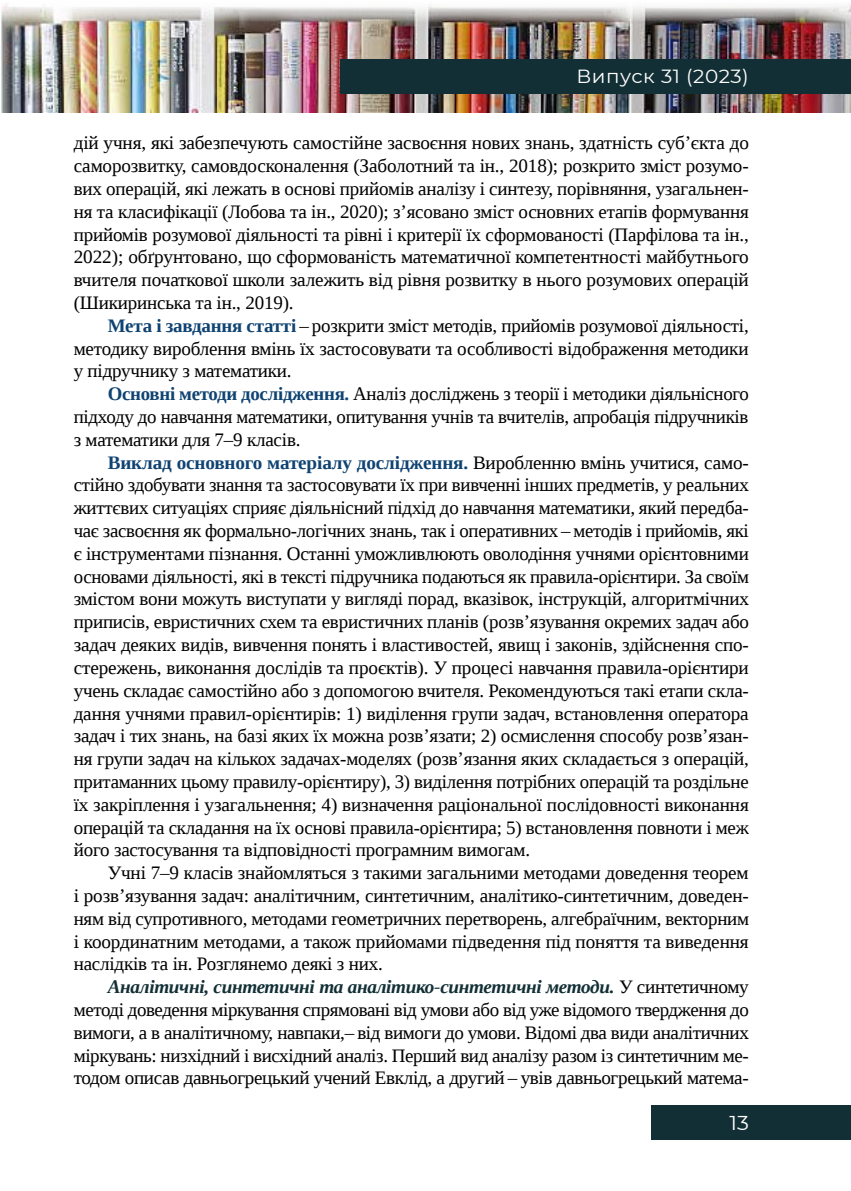
<style>
.page{position:relative;width:851px;height:1191px;background:#fff}
.page>*{position:absolute;margin:0;border:0;box-sizing:border-box;transform-origin:0 0}
.t1{font:20px "Montserrat";color:#fff;scale:1.05 1}
.t2{font:19px/22.8px "Liberation Serif";letter-spacing:-.01em;color:#000;text-align:justify}
.t3{font:19px "Montserrat";letter-spacing:.025em;color:#fff;scale:1.05 1}
.s1{font-weight:700;color:#0f4372}
.s2{font-style:italic}
.s3{font-weight:700;font-style:italic;color:#122f35}
</style>
<div class="page">
<img style="left:1px;top:4px;width:849px;height:109px">
<div style="left:340px;top:60px;width:510px;height:34px;background:#122f35"></div>
<div style="left:651px;top:1106px;width:199px;height:34px;background:#122f35"></div>
<p class="t3" style="left:576px;top:63px;width:166px">Випуск 31 (2023)</p>
<p class="t2" style="left:74px;top:131px;width:676px">дій учня, які забезпечують самостійне засвоєння нових знань, здатність суб’єкта до саморозвитку, самовдосконалення (Заболотний та ін., 2018); розкрито зміст розумо&shy;вих операцій, які лежать в основі прийомів аналізу і синтезу, порівняння, узагальнен&shy;ня та класифікації (Лобова та ін., 2020); з’ясовано зміст основних етапів формування прийомів розумової діяльності та рівні і критерії їх сформованості (Парфілова та ін., 2022); обґрунтовано, що сформованість математичної компетентності майбутнього вчителя початкової школи залежить від рівня розвитку в нього розумових операцій (Шикиринська та ін., 2019).</p>
<p class="t2" style="left:74px;top:314px;width:676px;text-indent:34px"><span class="s1">Мета і завдання статті</span> – розкрити зміст методів, прийомів розумової діяльності, методику вироблення вмінь їх застосовувати та особливості відображення методики у підручнику з математики.</p>
<p class="t2" style="left:74px;top:382px;width:676px;text-indent:34px"><span class="s1">Основні методи дослідження.</span> Аналіз досліджень з теорії і методики діяльнісного підходу до навчання математики, опитування учнів та вчителів, апробація підручників з математики для 7–9 класів.</p>
<p class="t2" style="left:74px;top:451px;width:676px;text-indent:34px"><span class="s1">Виклад основного матеріалу дослідження.</span> Виробленню вмінь учитися, само&shy;стійно здобувати знання та застосовувати їх при вивченні інших предметів, у реальних життєвих ситуаціях сприяє діяльнісний підхід до навчання математики<span class="s2">,</span> який передба&shy;чає засвоєння як формально-логічних знань, так і оперативних – методів і прийомів, які є інструментами пізнання. Останні уможливлюють оволодіння учнями орієнтовними основами діяльності, які в тексті підручника подаються як правила-орієнтири. За своїм змістом вони можуть виступати у вигляді порад, вказівок, інструкцій, алгоритмічних приписів, евристичних схем та евристичних планів (розв’язування окремих задач або задач деяких видів, вивчення понять і властивостей, явищ і законів, здійснення спо&shy;стережень, виконання дослідів та проєктів). У процесі навчання правила-орієнтири учень складає самостійно або з допомогою вчителя. Рекомендуються такі етапи скла&shy;дання учнями правил-орієнтирів: 1) виділення групи задач, встановлення оператора задач і тих знань, на базі яких їх можна розв’язати; 2) осмислення способу розв’язан&shy;ня групи задач на кількох задачах-моделях (розв’язання яких складається з операцій, притаманних цьому правилу-орієнтиру), 3) виділення потрібних операцій та роздільне їх закріплення і узагальнення; 4) визначення раціональної послідовності виконання операцій та складання на їх основі правила-орієнтира; 5) встановлення повноти і меж його застосування та відповідності програмним вимогам.</p>
<p class="t2" style="left:74px;top:861px;width:676px;text-indent:34px">Учні 7–9 класів знайомляться з такими загальними методами доведення теорем і розв’язування задач: аналітичним, синтетичним, аналітико-синтетичним, доведен&shy;ням від супротивного, методами геометричних перетворень, алгебраїчним, векторним і координатним методами, а також прийомами підведення під поняття та виведення наслідків та ін. Розглянемо деякі з них.</p>
<p class="t2" style="left:74px;top:975px;width:676px;text-indent:34px"><span class="s3">Аналітичні, синтетичні та аналітико-синтетичні методи.</span> У синтетичному методі доведення міркування спрямовані від умови або від уже відомого твердження до вимоги, а в аналітичному, навпаки,– від вимоги до умови. Відомі два види аналітичних міркувань: низхідний і висхідний аналіз. Перший вид аналізу разом із синтетичним ме&shy;тодом описав давньогрецький учений Евклід, а другий – увів давньогрецький матема-</p>
<p class="t1" style="left:729px;top:1109px;width:20px">13</p>
</div>
